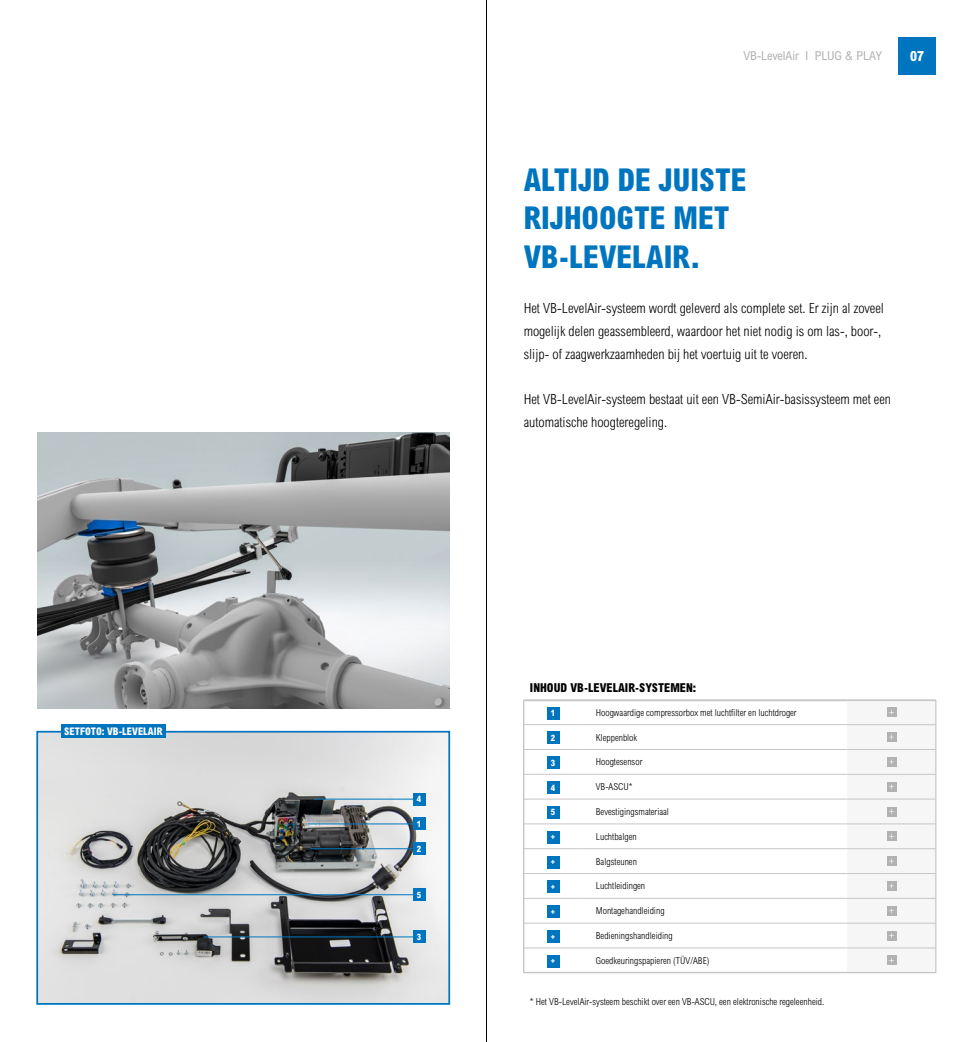
<style>
.page{position:relative;width:973px;height:1042px;background:#fff}
.page>*{position:absolute;margin:0;border:0;box-sizing:border-box;transform-origin:0 0}
.Titles_-_Blue{font:800 condensed 31.5px/38.5px "Arial MT Std";color:#0075bf}
.Body_text{font:300 condensed 14px/22.8px "Arial MT Std";color:#000}
.t1{font:800 condensed 14px "Arial MT Std";color:#fff}
.Table_-_Title_-_Black{font:800 condensed 12.25px "Arial MT Std";color:#000}
.t2{font:condensed 12.25px "Arial MT Std";color:#b3b2b2}
.t3{font:800 condensed 10.5px "Arial MT Std";color:#fff}
.Table_-_Titles_left_-_Black{font:300 condensed 9.62px "Arial MT Std";color:#000}
.t4{font:800 condensed 8.75px "Arial MT Std";color:#fff}
</style>
<div class="page">
<img style="left:39px;top:734px;width:408px;height:268px">
<div style="left:36px;top:731px;width:414px;height:274px;border:2px solid #0075bf"></div>
<div style="left:898px;top:37px;width:37px;height:37px;background:#0075bf"></div>
<img style="left:37px;top:433px;width:412px;height:275px">
<div style="left:413px;top:793px;width:12px;height:12px;background:#0075bf"></div>
<div style="left:413px;top:818px;width:12px;height:12px;background:#0075bf"></div>
<div style="left:413px;top:930px;width:12px;height:13px;background:#0075bf"></div>
<div style="left:413px;top:842px;width:12px;height:13px;background:#0075bf"></div>
<div style="left:413px;top:888px;width:12px;height:13px;background:#0075bf"></div>
<hr style="left:314px;top:798px;width:99px;height:1px;background:#0075bf">
<hr style="left:308px;top:823px;width:105px;height:1px;background:#0075bf">
<hr style="left:204px;top:936px;width:209px;height:1px;background:#0075bf">
<hr style="left:310px;top:848px;width:103px;height:1px;background:#0075bf">
<hr style="left:113px;top:894px;width:300px;height:1px;background:#0075bf">
<div style="left:547px;top:707px;width:12px;height:12px;background:#0075bf"></div>
<div style="left:547px;top:731px;width:12px;height:13px;background:#0075bf"></div>
<div style="left:547px;top:756px;width:12px;height:13px;background:#0075bf"></div>
<div style="left:547px;top:781px;width:12px;height:12px;background:#0075bf"></div>
<div style="left:547px;top:806px;width:12px;height:12px;background:#0075bf"></div>
<div style="left:547px;top:930px;width:12px;height:12px;background:#0075bf"></div>
<div style="left:547px;top:955px;width:12px;height:12px;background:#0075bf"></div>
<div style="left:547px;top:905px;width:12px;height:13px;background:#0075bf"></div>
<div style="left:547px;top:880px;width:12px;height:13px;background:#0075bf"></div>
<div style="left:547px;top:831px;width:12px;height:12px;background:#0075bf"></div>
<div style="left:547px;top:856px;width:12px;height:12px;background:#0075bf"></div>
<div style="left:847px;top:700px;width:88px;height:273px;background:#f6f6f6"></div>
<div style="left:523px;top:700px;width:413px;height:273px;border:1px solid #c6c6c6"></div>
<hr style="left:523px;top:699px;width:59px;height:1px;background:#c6c6c6">
<hr style="left:582px;top:699px;width:265px;height:1px;background:#c6c6c6">
<hr style="left:847px;top:699px;width:88px;height:1px;background:#c6c6c6">
<hr style="left:523px;top:724px;width:59px;height:1px;background:#c6c6c6">
<hr style="left:582px;top:724px;width:265px;height:1px;background:#c6c6c6">
<hr style="left:847px;top:724px;width:88px;height:1px;background:#c6c6c6">
<hr style="left:523px;top:749px;width:59px;height:1px;background:#c6c6c6">
<hr style="left:582px;top:749px;width:265px;height:1px;background:#c6c6c6">
<hr style="left:847px;top:749px;width:88px;height:1px;background:#c6c6c6">
<hr style="left:523px;top:774px;width:59px;height:1px;background:#c6c6c6">
<hr style="left:582px;top:774px;width:265px;height:1px;background:#c6c6c6">
<hr style="left:847px;top:774px;width:88px;height:1px;background:#c6c6c6">
<hr style="left:523px;top:799px;width:59px;height:1px;background:#c6c6c6">
<hr style="left:582px;top:799px;width:265px;height:1px;background:#c6c6c6">
<hr style="left:847px;top:799px;width:88px;height:1px;background:#c6c6c6">
<hr style="left:523px;top:823px;width:59px;height:1px;background:#c6c6c6">
<hr style="left:582px;top:823px;width:265px;height:1px;background:#c6c6c6">
<hr style="left:847px;top:823px;width:88px;height:1px;background:#c6c6c6">
<hr style="left:523px;top:848px;width:59px;height:1px;background:#c6c6c6">
<hr style="left:582px;top:848px;width:265px;height:1px;background:#c6c6c6">
<hr style="left:847px;top:848px;width:88px;height:1px;background:#c6c6c6">
<hr style="left:523px;top:873px;width:59px;height:1px;background:#c6c6c6">
<hr style="left:582px;top:873px;width:265px;height:1px;background:#c6c6c6">
<hr style="left:847px;top:873px;width:88px;height:1px;background:#c6c6c6">
<hr style="left:523px;top:898px;width:59px;height:1px;background:#c6c6c6">
<hr style="left:582px;top:898px;width:265px;height:1px;background:#c6c6c6">
<hr style="left:847px;top:898px;width:88px;height:1px;background:#c6c6c6">
<hr style="left:523px;top:923px;width:59px;height:1px;background:#c6c6c6">
<hr style="left:582px;top:923px;width:265px;height:1px;background:#c6c6c6">
<hr style="left:847px;top:923px;width:88px;height:1px;background:#c6c6c6">
<hr style="left:523px;top:947px;width:59px;height:1px;background:#c6c6c6">
<hr style="left:582px;top:947px;width:265px;height:1px;background:#c6c6c6">
<hr style="left:847px;top:947px;width:88px;height:1px;background:#c6c6c6">
<hr style="left:523px;top:972px;width:59px;height:1px;background:#c6c6c6">
<hr style="left:582px;top:972px;width:265px;height:1px;background:#c6c6c6">
<hr style="left:847px;top:972px;width:88px;height:1px;background:#c6c6c6">
<div style="left:886px;top:707px;width:10px;height:10px;background:#b3b2b2"></div>
<svg style="left:886px;top:732px;width:10px;height:10px"></svg>
<svg style="left:886px;top:757px;width:10px;height:10px"></svg>
<svg style="left:886px;top:782px;width:10px;height:9px"></svg>
<div style="left:886px;top:806px;width:10px;height:10px;background:#b3b2b2"></div>
<div style="left:886px;top:831px;width:10px;height:10px;background:#b3b2b2"></div>
<svg style="left:886px;top:856px;width:10px;height:10px"></svg>
<svg style="left:886px;top:881px;width:10px;height:10px"></svg>
<svg style="left:886px;top:906px;width:10px;height:9px"></svg>
<div style="left:886px;top:930px;width:10px;height:10px;background:#b3b2b2"></div>
<div style="left:886px;top:955px;width:10px;height:10px;background:#b3b2b2"></div>
<div style="left:61px;top:724px;width:105px;height:14px;background:#0075bf"></div>
<hr style="left:486px;top:0;width:1px;height:1042px;background:#000">
<p class="t3" style="left:64px;top:724px;width:100px">SETFOTO: VB-LEVELAIR</p>
<p class="t4" style="left:417px;top:794px;width:6px">4</p>
<p class="t4" style="left:417px;top:818px;width:6px">1</p>
<p class="t4" style="left:417px;top:843px;width:6px">2</p>
<p class="t4" style="left:417px;top:889px;width:6px">5</p>
<p class="t4" style="left:417px;top:931px;width:6px">3</p>
<p class="t2" style="left:743px;top:48px;width:140px">VB-LevelAir I PLUG &amp; PLAY</p>
<p class="t1" style="left:909px;top:47px;width:15px">07</p>
<p class="Titles_-_Blue" style="left:523px;top:160px;width:224px">ALTIJD DE JUISTE<br>RIJHOOGTE MET<br>VB-LEVELAIR.</p>
<p class="Body_text" style="left:523px;top:297px;width:361px">Het VB-LevelAir-systeem wordt geleverd als complete set. Er zijn al zoveel mogelijk delen geassembleerd, waardoor het niet nodig is om las-, boor-, slijp- of zaagwerkzaamheden bij het voertuig uit te voeren.</p>
<p class="Body_text" style="left:523px;top:388px;width:369px">Het VB-LevelAir-systeem bestaat uit een VB-SemiAir-basissysteem met een automatische hoogteregeling.</p>
<p class="Table_-_Title_-_Black" style="left:530px;top:680px;width:168px">INHOUD VB-LEVELAIR-SYSTEMEN:</p>
<p class="t4" style="left:551px;top:708px;width:6px">1</p>
<p class="t4" style="left:551px;top:732px;width:6px">2</p>
<p class="t4" style="left:551px;top:757px;width:6px">3</p>
<p class="t4" style="left:551px;top:782px;width:6px">4</p>
<p class="t4" style="left:551px;top:807px;width:6px">5</p>
<p class="t4" style="left:551px;top:832px;width:6px">+</p>
<p class="t4" style="left:551px;top:857px;width:6px">+</p>
<p class="t4" style="left:551px;top:881px;width:6px">+</p>
<p class="t4" style="left:551px;top:906px;width:6px">+</p>
<p class="t4" style="left:551px;top:931px;width:6px">+</p>
<p class="t4" style="left:551px;top:956px;width:6px">+</p>
<p class="Table_-_Titles_left_-_Black" style="left:595px;top:707px;width:202px">Hoogwaardige compressorbox met luchtfilter en luchtdroger</p>
<p class="Table_-_Titles_left_-_Black" style="left:595px;top:732px;width:43px">Kleppenblok</p>
<p class="Table_-_Titles_left_-_Black" style="left:595px;top:756px;width:48px">Hoogtesensor</p>
<p class="Table_-_Titles_left_-_Black" style="left:595px;top:781px;width:38px">VB-ASCU*</p>
<p class="Table_-_Titles_left_-_Black" style="left:595px;top:806px;width:75px">Bevestigingsmateriaal</p>
<p class="Table_-_Titles_left_-_Black" style="left:595px;top:831px;width:42px">Luchtbalgen</p>
<p class="Table_-_Titles_left_-_Black" style="left:595px;top:856px;width:43px">Balgsteunen</p>
<p class="Table_-_Titles_left_-_Black" style="left:595px;top:880px;width:51px">Luchtleidingen</p>
<p class="Table_-_Titles_left_-_Black" style="left:595px;top:905px;width:70px">Montagehandleiding</p>
<p class="Table_-_Titles_left_-_Black" style="left:595px;top:930px;width:78px">Bedieningshandleiding</p>
<p class="Table_-_Titles_left_-_Black" style="left:595px;top:955px;width:115px">Goedkeuringspapieren (TÜV/ABE)</p>
<p class="Table_-_Titles_left_-_Black" style="left:530px;top:996px;width:296px">* Het VB-LevelAir-systeem beschikt over een VB-ASCU, een elektronische regeleenheid.</p>
</div>
